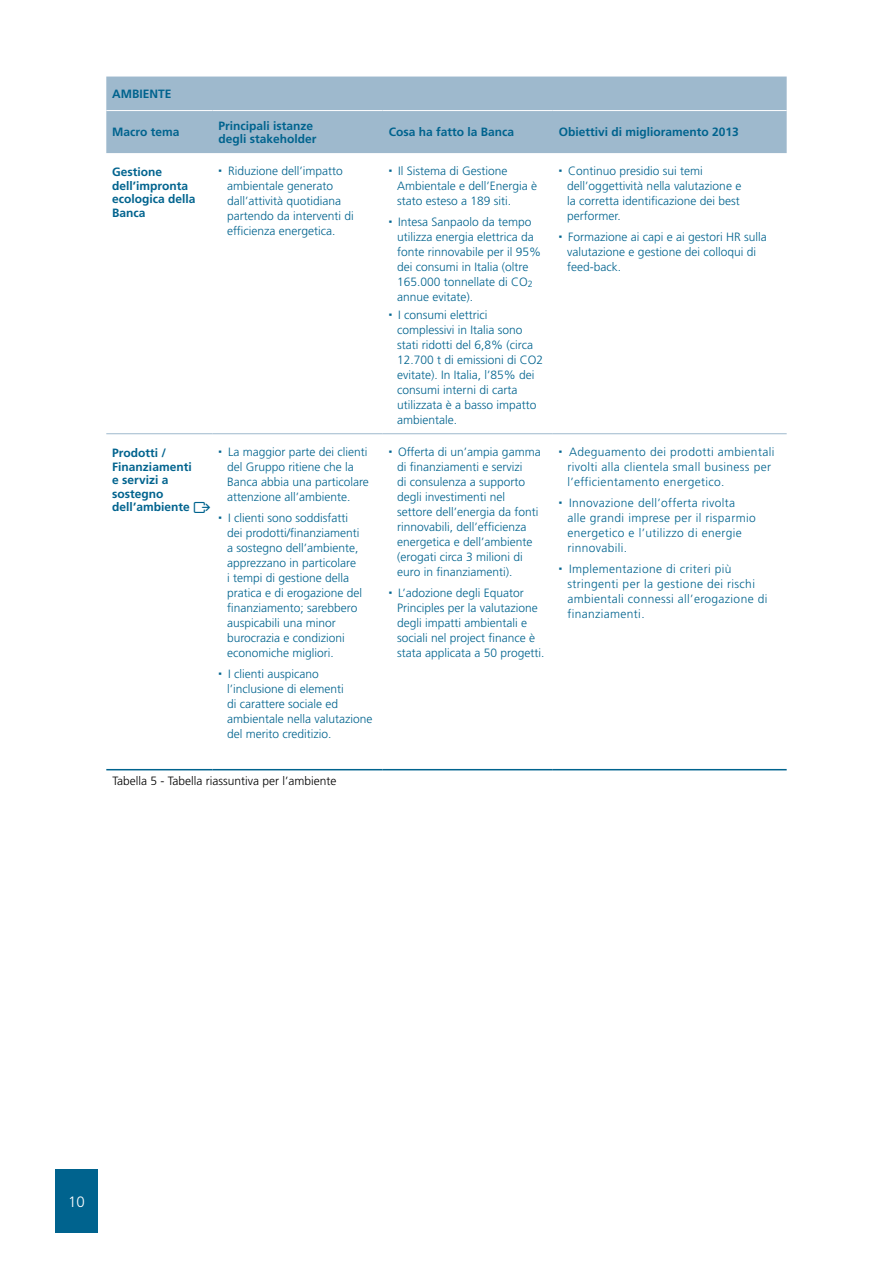
<style>
.page{position:relative;width:893px;height:1263px;background:#fff}
.page>*{position:absolute;margin:0;border:0;box-sizing:border-box;transform-origin:0 0}
.t1{font:300 15px "Frutiger LT Std";color:#fff}
.t2{font:300 12px/15px "Frutiger LT Std";color:#00638e}
.t3{font:300 12px/15px "Frutiger LT Std";letter-spacing:.03em;color:#00638e}
.t4{font:700 12px/13.5px "Frutiger LT Std";color:#00638e}
.t5{font:300 12px "Frutiger LT Std";color:#000}
.s1{font-family:"Travelcons";font-weight:400}
</style>
<div class="page">
<div style="left:106px;top:77px;width:681px;height:76px;background:#9eb9cd"></div>
<hr style="left:106px;top:769px;width:107px;height:1px;background:#00638e">
<hr style="left:213px;top:769px;width:170px;height:1px;background:#00638e">
<hr style="left:383px;top:769px;width:170px;height:1px;background:#00638e">
<hr style="left:553px;top:769px;width:234px;height:1px;background:#00638e">
<hr style="left:106px;top:433px;width:107px;height:1px;background:#9eb9cd">
<hr style="left:213px;top:433px;width:170px;height:1px;background:#9eb9cd">
<hr style="left:383px;top:433px;width:170px;height:1px;background:#9eb9cd">
<hr style="left:553px;top:433px;width:234px;height:1px;background:#9eb9cd">
<hr style="left:106px;top:110px;width:107px;height:1px;background:#fff">
<hr style="left:213px;top:110px;width:170px;height:1px;background:#fff">
<hr style="left:383px;top:110px;width:170px;height:1px;background:#fff">
<hr style="left:553px;top:110px;width:234px;height:1px;background:#fff">
<div style="left:55px;top:1169px;width:43px;height:64px;background:#00638e"></div>
<p class="t4" style="left:112px;top:87px;width:61px">AMBIENTE</p>
<p class="t4" style="left:112px;top:125px;width:69px">Macro tema</p>
<p class="t4" style="left:219px;top:119px;width:100px">Principali istanze degli stakeholder</p>
<p class="t4" style="left:389px;top:125px;width:127px">Cosa ha fatto la Banca</p>
<p class="t4" style="left:559px;top:125px;width:182px">Obiettivi di miglioramento 2013</p>
<p class="t4" style="left:112px;top:165px;width:85px">Gestione dell’impronta ecologica della<br>Banca</p>
<p class="t2" style="left:227px;top:163px;width:128px">Riduzione dell’impatto ambientale generato dall’attività quotidiana partendo da interventi di efficienza energetica.</p>
<p class="t2" style="left:397px;top:163px;width:142px">Il Sistema di Gestione<br>Ambientale e dell’Energia è stato esteso a 189 siti.</p>
<p class="t2" style="left:567px;top:163px;width:175px">Continuo presidio sui temi dell’oggettività nella valutazione e la corretta identificazione dei best performer.</p>
<p class="t2" style="left:567px;top:229px;width:201px">Formazione ai capi e ai gestori HR sulla valutazione e gestione dei colloqui di feed-back.</p>
<p class="t2" style="left:397px;top:214px;width:146px">Intesa Sanpaolo da tempo utilizza energia elettrica da fonte rinnovabile per il 95% dei consumi in Italia (oltre<br>165.000 tonnellate di CO<sub>2 </sub>annue evitate).</p>
<p class="t2" style="left:397px;top:307px;width:148px">I consumi elettrici complessivi in Italia sono stati ridotti del 6,8% (circa<br>12.700 t di emissioni di CO2 evitate). In Italia, l’85% dei consumi interni di carta utilizzata è a basso impatto ambientale.</p>
<p class="t4" style="left:112px;top:446px;width:100px">Prodotti /<br>Finanziamenti<br>e servizi a sostegno dell’ambiente <span class="s1">V</span></p>
<p class="t2" style="left:227px;top:444px;width:143px">La maggior parte dei clienti del Gruppo ritiene che la<br>Banca abbia una particolare attenzione all’ambiente.</p>
<p class="t2" style="left:227px;top:510px;width:137px">I clienti sono soddisfatti dei prodotti/finanziamenti a sostegno dell’ambiente, apprezzano in particolare<br>i tempi di gestione della pratica e di erogazione del finanziamento; sarebbero auspicabili una minor burocrazia e condizioni economiche migliori.</p>
<p class="t2" style="left:227px;top:666px;width:147px">I clienti auspicano l’inclusione di elementi<br>di carattere sociale ed ambientale nella valutazione del merito creditizio.</p>
<p class="t5" style="left:112px;top:774px;width:226px">Tabella 5 - Tabella riassuntiva per l’ambiente</p>
<p class="t2" style="left:397px;top:444px;width:145px">Offerta di un’ampia gamma di finanziamenti e servizi<br>di consulenza a supporto degli investimenti nel settore dell’energia da fonti rinnovabili, dell’efficienza energetica e dell’ambiente (erogati circa 3 milioni di euro in finanziamenti).</p>
<p class="t2" style="left:397px;top:585px;width:149px">L’adozione degli Equator<br>Principles per la valutazione degli impatti ambientali e sociali nel project finance è stata applicata a 50 progetti.</p>
<p class="t3" style="left:567px;top:444px;width:209px">Adeguamento dei prodotti ambientali rivolti alla clientela small business per l’efficientamento energetico.</p>
<p class="t3" style="left:567px;top:495px;width:190px">Innovazione dell’offerta rivolta<br>alle grandi imprese per il risparmio energetico e l’utilizzo di energie rinnovabili.</p>
<p class="t3" style="left:567px;top:561px;width:202px">Implementazione di criteri più stringenti per la gestione dei rischi ambientali connessi all’erogazione di finanziamenti.</p>
<p class="t1" style="left:68px;top:1193px;width:18px">10</p>
</div>
